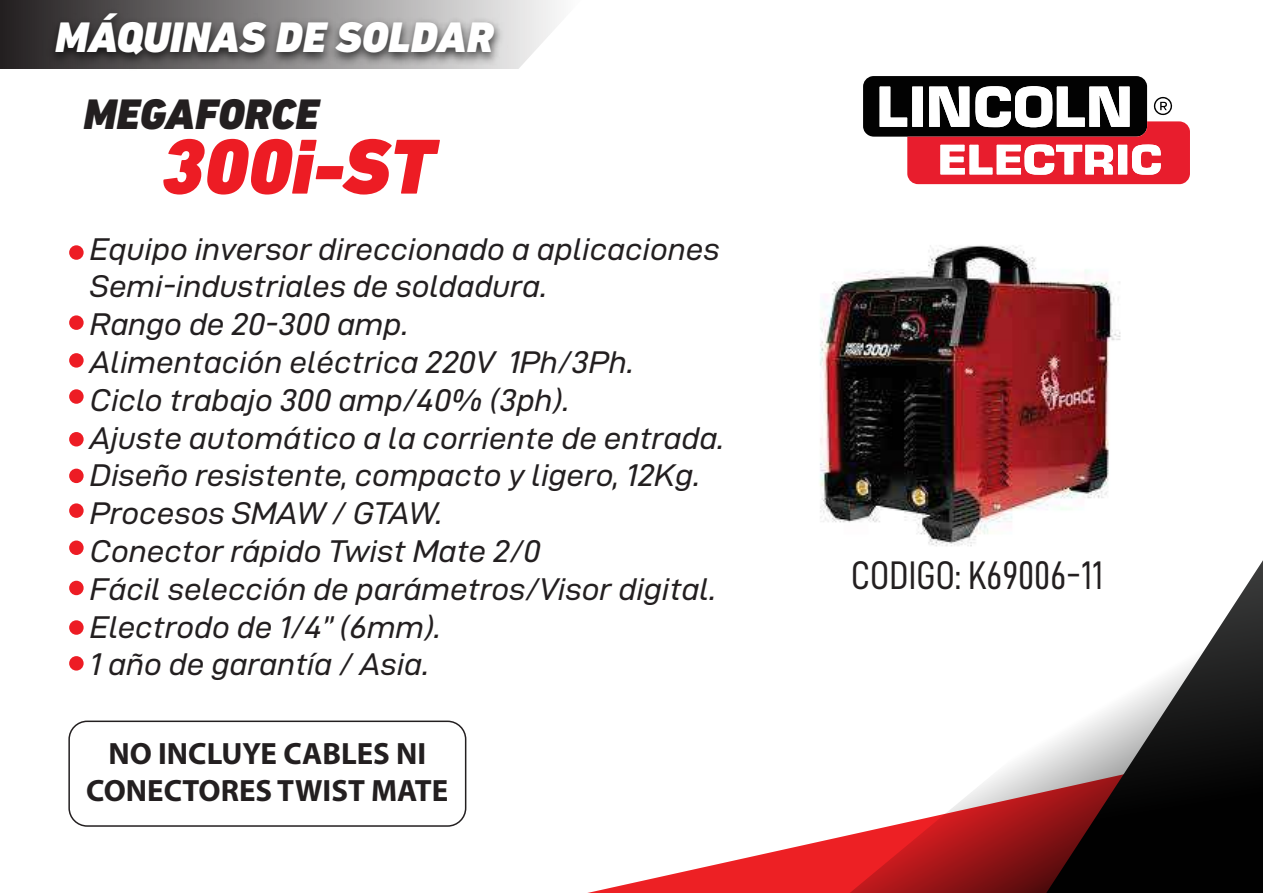
<style>
.page{position:relative;width:1263px;height:893px;background:#fff}
.page>*{position:absolute;margin:0;border:0;box-sizing:border-box;transform-origin:0 0}
.t1{font:italic 900 79.05px "DIN Next LT Pro";color:#ed1c24}
.t2{font:italic 900 43.5px "DIN Next LT Pro";color:#fff}
.t3{font:italic 900 43.5px "DIN Next LT Pro";color:#231f20}
.t4{font:40.05px "D DIN Condensed";color:#231f20}
.t5{font:31.5px/37.8px "D DIN Exp Italic";color:#231f20}
.t6{font:700 30.9px/37px "Myriad Pro";color:#231f20;text-align:center}
</style>
<div class="page">
<svg style="left:863px;top:76px;width:327px;height:109px"></svg>
<svg style="left:587px;top:747px;width:459px;height:146px"></svg>
<svg style="left:1046px;top:560px;width:217px;height:333px"></svg>
<div style="left:69px;top:245px;width:15px;height:15px;background:#ed1c24;border-radius:50%"></div>
<div style="left:69px;top:315px;width:15px;height:15px;background:#ed1c24;border-radius:50%"></div>
<div style="left:69px;top:353px;width:15px;height:15px;background:#ed1c24;border-radius:50%"></div>
<div style="left:69px;top:389px;width:15px;height:15px;background:#ed1c24;border-radius:50%"></div>
<div style="left:69px;top:432px;width:15px;height:14px;background:#ed1c24;border-radius:50%"></div>
<div style="left:69px;top:469px;width:15px;height:14px;background:#ed1c24;border-radius:50%"></div>
<div style="left:69px;top:503px;width:15px;height:15px;background:#ed1c24;border-radius:50%"></div>
<div style="left:69px;top:540px;width:15px;height:15px;background:#ed1c24;border-radius:50%"></div>
<div style="left:69px;top:581px;width:15px;height:14px;background:#ed1c24;border-radius:50%"></div>
<div style="left:69px;top:620px;width:15px;height:15px;background:#ed1c24;border-radius:50%"></div>
<div style="left:69px;top:656px;width:15px;height:15px;background:#ed1c24;border-radius:50%"></div>
<img style="left:820px;top:245px;width:301px;height:302px">
<div style="left:68px;top:721px;width:398px;height:106px;border:2px solid #231f20;border-radius:18px"></div>
<svg style="left:0;top:0;width:557px;height:69px"></svg>
<img style="left:42px;top:5px;width:465px;height:64px">
<h2 class="t2" style="left:55px;top:11px;width:440px">MÁQUINAS DE SOLDAR</h2>
<h2 class="t3" style="left:84px;top:88px;width:236px">MEGAFORCE</h2>
<h1 class="t1" style="left:160px;top:120px;width:275px">300i-ST</h1>
<p class="t5" style="left:90px;top:229px;width:636px">Equipo inversor direccionado a aplicaciones Semi-industriales de soldadura.<br>Rango de 20-300 amp.<br>Alimentación eléctrica 220V 1Ph/3Ph.<br>Ciclo trabajo 300 amp/40% (3ph).<br>Ajuste automático a la corriente de entrada.<br>Diseño resistente, compacto y ligero, 12Kg.<br>Procesos SMAW / GTAW.<br>Conector rápido Twist Mate 2/0<br>Fácil selección de parámetros/Visor digital.<br>Electrodo de 1/4” (6mm).<br>1 año de garantía / Asia.</p>
<p class="t6" style="left:86px;top:734px;width:364px">NO INCLUYE CABLES NI<br>CONECTORES TWIST MATE</p>
<p class="t4" style="left:851px;top:553px;width:253px">CÓDIGO: K69006-11</p>
</div>
